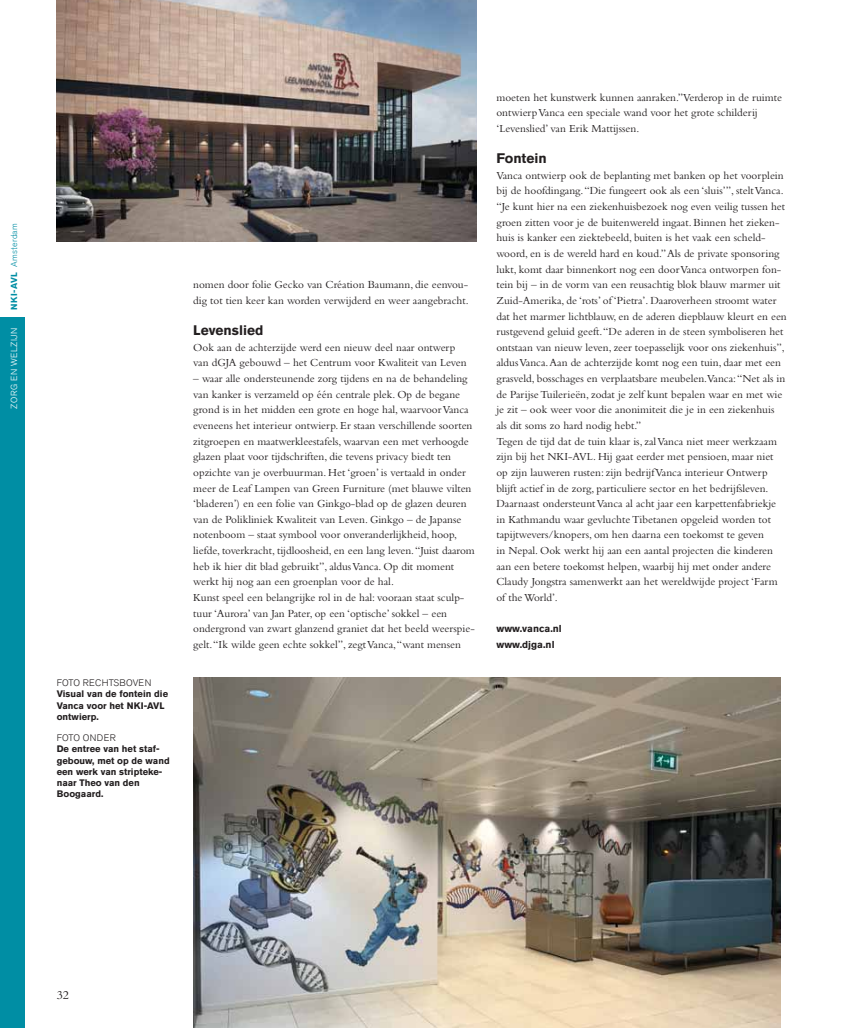
<style>
.page{position:relative;width:851px;height:1028px;background:#fff}
.page>*{position:absolute;margin:0;border:0;box-sizing:border-box;transform-origin:0 0}
.t1{font:700 13.75px "Akzidenz Grotesk BE";color:#231f20}
.t2{font:12.5px "Bembo Std";color:#231f20}
.t3{font:11.25px/15.6px "Bembo Std";color:#231f20}
.t4{font:700 10px/15.6px "Akzidenz Grotesk BE";color:#231f20}
.t5{font:700 9.38px/11.2px "Akzidenz Grotesk BE";color:#231f20}
.t6{font:300 9.38px "Akzidenz Grotesk BE";letter-spacing:.015em;color:#231f20}
.t7{font:300 9.38px "Akzidenz Grotesk BE";letter-spacing:.035em;color:#231f20}
.t8{font:300 8.75px "Akzidenz Grotesk BE";letter-spacing:.03em;color:#008ea4}
.t9{font:300 8.75px "Akzidenz Grotesk BE";letter-spacing:.06em;color:#fff}
.s1{font-weight:700}
</style>
<div class="page">
<div style="left:0;top:317px;width:25px;height:711px;background:#008ea4"></div>
<img style="left:193px;top:677px;width:587px;height:351px">
<img style="left:57px;top:0;width:420px;height:241px">
<p class="t8" style="left:9px;top:309px;width:88px;rotate:-90deg"><span class="s1">NKI-AVL</span> Amsterdam</p>
<p class="t9" style="left:9px;top:408px;width:83px;rotate:-90deg">ZORG EN WELZIJN</p>
<p class="t6" style="left:57px;top:677px;width:96px">FOTO RECHTSBOVEN</p>
<p class="t5" style="left:57px;top:688px;width:113px">Visual van de fontein die<br>Vanca voor het NKI-AVL ontwierp.</p>
<p class="t7" style="left:57px;top:732px;width:61px">FOTO ONDER</p>
<p class="t5" style="left:57px;top:743px;width:114px">De entree van het staf&shy;gebouw, met op de wand een werk van stripteke&shy;naar Theo van den<br>Boogaard.</p>
<p class="t3" style="left:193px;top:277px;width:277px">nomen door folie Gecko van Création Baumann, die eenvou&shy;dig tot tien keer kan worden verwijderd en weer aangebracht.</p>
<p class="t1" style="left:193px;top:322px;width:72px">Levenslied</p>
<p class="t3" style="left:193px;top:339px;width:275px">Ook aan de achterzijde werd een nieuw deel naar ontwerp van dGJA gebouwd – het Centrum voor Kwaliteit van Leven</p>
<p class="t3" style="left:193px;top:370px;width:283px">– waar alle ondersteunende zorg tijdens en na de behandeling van kanker is verzameld op één centrale plek. Op de begane grond is in het midden een grote en hoge hal, waarvoor Vanca eveneens het interieur ontwierp. Er staan verschillende soorten zitgroepen en maatwerkleestafels, waarvan een met verhoogde glazen plaat voor tijdschriften, die tevens privacy biedt ten opzichte van je overbuurman. Het ‘groen’ is vertaald in onder meer de Leaf Lampen van Green Furniture (met blauwe vilten ‘bladeren’) en een folie van Ginkgo-blad op de glazen deuren van de Polikliniek Kwaliteit van Leven. Ginkgo – de Japanse notenboom – staat symbool voor onveranderlijkheid, hoop, liefde, toverkracht, tijdloosheid, en een lang leven. “Juist daarom heb ik hier dit blad gebruikt”, aldus Vanca. Op dit moment werkt hij nog aan een groenplan voor de hal.<br>Kunst speel een belangrijke rol in de hal: vooraan staat sculp&shy;tuur ‘Aurora’ van Jan Pater, op een ‘optische’ sokkel – een ondergrond van zwart glanzend graniet dat het beeld weerspie&shy;gelt. “Ik wilde geen echte sokkel”, zegt Vanca, “want mensen</p>
<p class="t3" style="left:496px;top:89px;width:287px">moeten het kunstwerk kunnen aanraken.” Verderop in de ruimte ontwierp Vanca een speciale wand voor het grote schilderij ‘Levenslied’ van Erik Mattijssen.</p>
<p class="t1" style="left:496px;top:150px;width:52px">Fontein</p>
<p class="t3" style="left:496px;top:167px;width:292px">Vanca ontwierp ook de beplanting met banken op het voorplein bij de hoofdingang. “Die fungeert ook als een ‘sluis’”, stelt Vanca. “Je kunt hier na een ziekenhuisbezoek nog even veilig tussen het groen zitten voor je de buitenwereld ingaat. Binnen het zieken&shy;huis is kanker een ziektebeeld, buiten is het vaak een scheld&shy;woord, en is de wereld hard en koud.” Als de private sponsoring lukt, komt daar binnenkort nog een door Vanca ontworpen fon&shy;tein bij – in de vorm van een reusachtig blok blauw marmer uit Zuid-Amerika, de ‘rots’ of ‘Pietra’. Daaroverheen stroomt water dat het marmer lichtblauw, en de aderen diepblauw kleurt en een rustgevend geluid geeft. “De aderen in de steen symboliseren het ontstaan van nieuw leven, zeer toepasselijk voor ons ziekenhuis”, aldus Vanca. Aan de achterzijde komt nog een tuin, daar met een grasveld, bosschages en verplaatsbare meubelen.Vanca: “Net als in de Parijse Tuilerieën, zodat je zelf kunt bepalen waar en met wie je zit – ook weer voor die anonimiteit die je in een ziekenhuis als dit soms zo hard nodig hebt.”<br>Tegen de tijd dat de tuin klaar is, zal Vanca niet meer werkzaam zijn bij het NKI-AVL. Hij gaat eerder met pensioen, maar niet op zijn lauweren rusten: zijn bedrijf Vanca interieur Ontwerp blijft actief in de zorg, particuliere sector en het bedrijfsleven.<br>Daarnaast ondersteunt Vanca al acht jaar een karpettenfabriekje in Kathmandu waar gevluchte Tibetanen opgeleid worden tot tapijtwevers/knopers, om hen daarna een toekomst te geven<br>in Nepal. Ook werkt hij aan een aantal projecten die kinderen aan een betere toekomst helpen, waarbij hij met onder andere Claudy Jongstra samenwerkt aan het wereldwijde project ‘Farm of the World’.</p>
<p class="t4" style="left:496px;top:621px;width:67px">www.vanca.nl www.djga.nl</p>
<p class="t2" style="left:57px;top:987px;width:14px">32</p>
</div>
